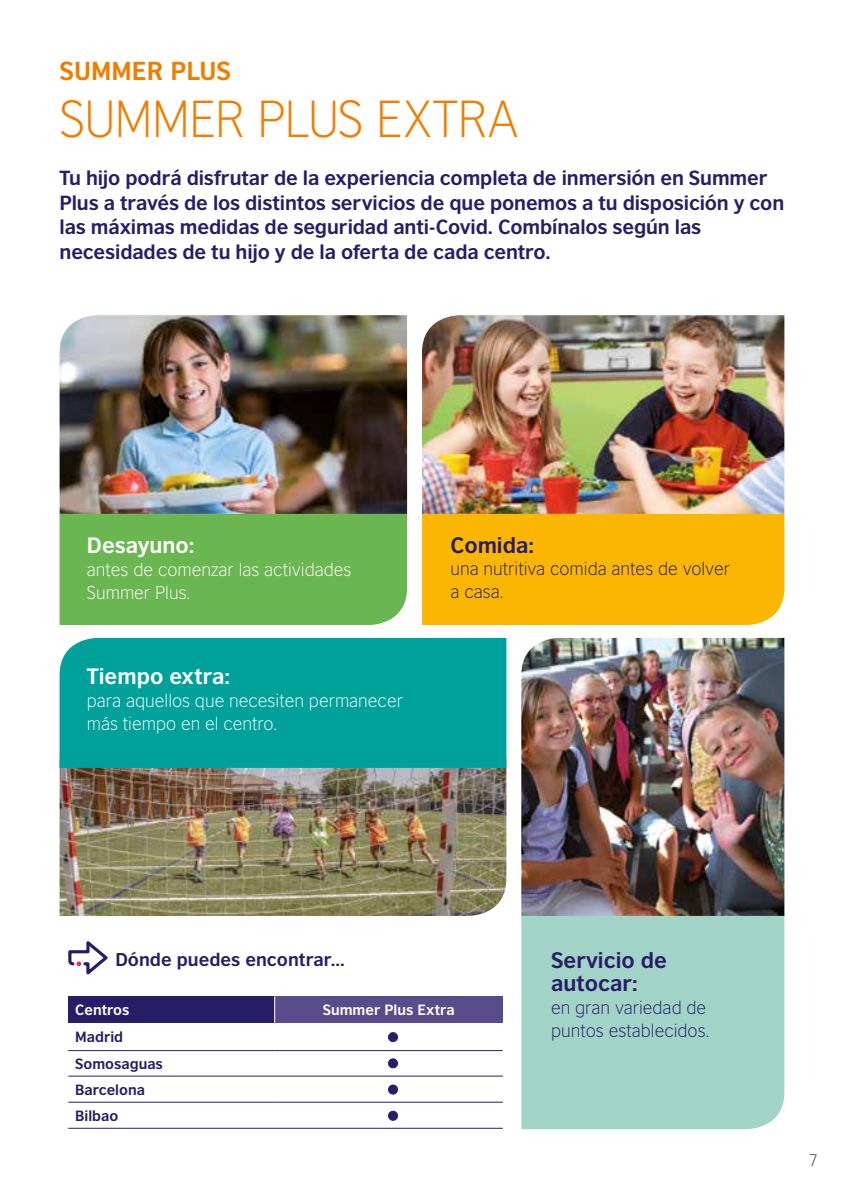
<style>
.page{position:relative;width:844px;height:1191px;background:#fff}
.page>*{position:absolute;margin:0;border:0;box-sizing:border-box;transform-origin:0 0}
.t1{font:300 49px "British Council Sans";letter-spacing:-.025em;color:#ef7d00}
.t2{font:700 24.5px "British Council Sans";color:#ef7d00}
.t3{font:700 21px/22.8px "British Council Sans";color:#281d67}
.t4{font:700 21px "British Council Sans";color:#fff}
.t5{font:700 19.25px/24.5px "British Council Sans";letter-spacing:-.01em;color:#281d67}
.t6{font:300 17.5px/22.8px "British Council Sans";color:#fff}
.t7{font:300 17.5px/22.8px "British Council Sans";color:#281d67}
.t8{font:700 17.5px "British Council Sans";color:#281d67}
.t9{font:300 15.75px "British Council Sans";color:#30383a}
.t10{font:700 14px/26.2px "British Council Sans";color:#281d67}
.t11{font:700 14px "British Council Sans";color:#fff}
</style>
<div class="page">
<img style="left:422px;top:315px;width:362px;height:199px">
<img style="left:60px;top:315px;width:347px;height:199px">
<img style="left:60px;top:768px;width:446px;height:148px">
<img style="left:521px;top:638px;width:263px;height:278px">
<div style="left:68px;top:996px;width:206px;height:26px;background:#281d67"></div>
<div style="left:274px;top:996px;width:228px;height:26px;background:#594c8a"></div>
<svg style="left:274px;top:996px;width:1px;height:26px"></svg>
<hr style="left:68px;top:1050px;width:206px;height:1px;background:#281d67">
<hr style="left:274px;top:1050px;width:228px;height:1px;background:#281d67">
<hr style="left:68px;top:1075px;width:206px;height:1px;background:#281d67">
<hr style="left:274px;top:1075px;width:228px;height:1px;background:#281d67">
<hr style="left:68px;top:1101px;width:206px;height:1px;background:#281d67">
<hr style="left:274px;top:1101px;width:228px;height:1px;background:#281d67">
<hr style="left:68px;top:1127px;width:206px;height:1px;background:#281d67">
<hr style="left:274px;top:1127px;width:228px;height:1px;background:#281d67">
<div style="left:388px;top:1058px;width:9px;height:9px;background:#281d67;border-radius:50%"></div>
<div style="left:388px;top:1058px;width:10px;height:10px;border:1px solid #281d67;border-radius:50%"></div>
<div style="left:388px;top:1032px;width:9px;height:9px;background:#281d67;border-radius:50%"></div>
<div style="left:388px;top:1032px;width:10px;height:10px;border:1px solid #281d67;border-radius:50%"></div>
<div style="left:388px;top:1085px;width:9px;height:9px;background:#281d67;border-radius:50%"></div>
<div style="left:388px;top:1084px;width:10px;height:10px;border:1px solid #281d67;border-radius:50%"></div>
<div style="left:388px;top:1111px;width:9px;height:9px;background:#281d67;border-radius:50%"></div>
<div style="left:388px;top:1110px;width:10px;height:10px;border:1px solid #281d67;border-radius:50%"></div>
<div style="left:60px;top:514px;width:347px;height:111px;background:#6ab651"></div>
<div style="left:422px;top:514px;width:362px;height:111px;background:#fab600"></div>
<div style="left:60px;top:638px;width:446px;height:130px;background:#00a19a"></div>
<div style="left:521px;top:916px;width:263px;height:213px;background:#a1d3c6"></div>
<svg style="left:68px;top:941px;width:40px;height:34px"></svg>
<p class="t2" style="left:60px;top:55px;width:173px">SUMMER PLUS</p>
<h1 class="t1" style="left:60px;top:92px;width:459px">SUMMER PLUS EXTRA</h1>
<p class="t5" style="left:60px;top:165px;width:726px">Tu hijo podrá disfrutar de la experiencia completa de inmersión en Summer Plus a través de los distintos servicios de que ponemos a tu disposición y con las máximas medidas de seguridad anti-Covid. Combínalos según las necesidades de tu hijo y de la oferta de cada centro.</p>
<p class="t4" style="left:87px;top:532px;width:109px">Desayuno:</p>
<p class="t6" style="left:87px;top:558px;width:266px">antes de comenzar las actividades<br>Summer Plus.</p>
<p class="t4" style="left:87px;top:663px;width:145px">Tiempo extra:</p>
<p class="t6" style="left:87px;top:689px;width:317px">para aquellos que necesiten permanecer más tiempo en el centro.</p>
<p class="t3" style="left:450px;top:533px;width:85px">Comida:</p>
<p class="t7" style="left:450px;top:557px;width:281px">una nutritiva comida antes de volver a casa.</p>
<p class="t8" style="left:115px;top:948px;width:231px">Dónde puedes encontrar...</p>
<p class="t11" style="left:75px;top:1001px;width:56px">Centros</p>
<p class="t11" style="left:323px;top:1001px;width:133px">Summer Plus Extra</p>
<p class="t10" style="left:75px;top:1023px;width:89px">Madrid<br>Somosaguas<br>Barcelona<br>Bilbao</p>
<p class="t3" style="left:551px;top:948px;width:117px">Servicio de autocar:</p>
<p class="t7" style="left:551px;top:996px;width:160px">en gran variedad de puntos establecidos.</p>
<p class="t9" style="left:808px;top:1151px;width:11px">7</p>
</div>
